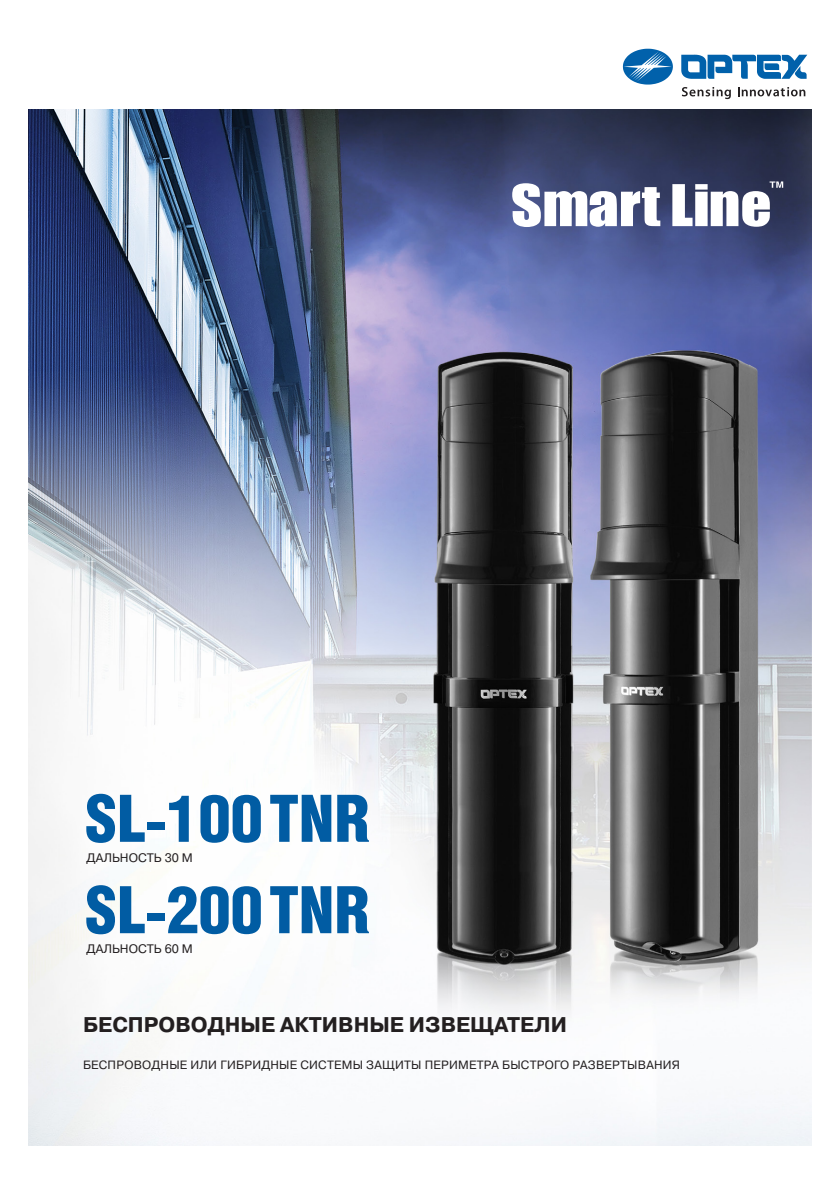
<style>
.page{position:relative;width:840px;height:1191px;background:#fff}
.page>*{position:absolute;margin:0;border:0;box-sizing:border-box;transform-origin:0 0}
.t1{font:900 65.4px "Helios Cond";letter-spacing:-.01em;color:#015ca3}
.t2{font:700 21.2px "Pragmatica C";color:#231f20}
.t3{font:12.4px "Pragmatica C";color:#231f20}
.t4{font:12px "Pragmatica C";letter-spacing:.02em;color:#231f20}
</style>
<div class="page">
<img style="left:28px;top:110px;width:783px;height:1035px">
<svg style="left:681px;top:87px;width:49px;height:12px"></svg>
<svg style="left:738px;top:87px;width:66px;height:9px"></svg>
<svg style="left:622px;top:49px;width:50px;height:36px"></svg>
<svg style="left:681px;top:55px;width:125px;height:24px"></svg>
<svg style="left:512px;top:183px;width:148px;height:44px"></svg>
<svg style="left:672px;top:181px;width:110px;height:46px"></svg>
<p class="t1" style="left:84px;top:781px;width:288px">SL-100 TNR</p>
<p class="t3" style="left:86px;top:851px;width:108px">ДАЛЬНОСТЬ 30 М</p>
<p class="t1" style="left:84px;top:872px;width:288px">SL-200 TNR</p>
<p class="t3" style="left:86px;top:942px;width:108px">ДАЛЬНОСТЬ 60 М</p>
<p class="t2" style="left:83px;top:1012px;width:485px">БЕСПРОВОДНЫЕ АКТИВНЫЕ ИЗВЕЩАТЕЛИ</p>
<p class="t4" style="left:83px;top:1057px;width:598px">БЕСПРОВОДНЫЕ ИЛИ ГИБРИДНЫЕ СИСТЕМЫ ЗАЩИТЫ ПЕРИМЕТРА БЫСТРОГО РАЗВЕРТЫВАНИЯ</p>
</div>
